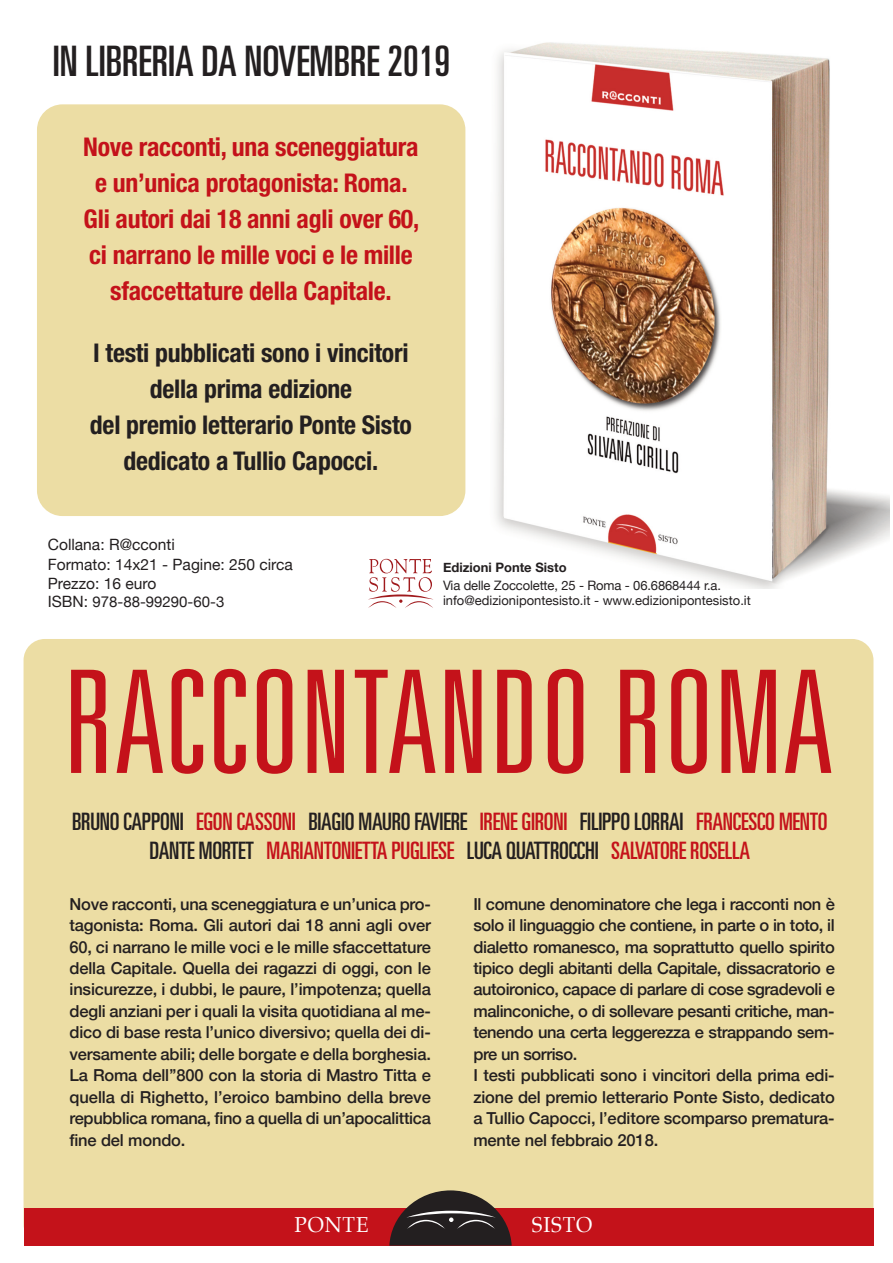
<style>
.page{position:relative;width:893px;height:1263px;background:#fff}
.page>*{position:absolute;margin:0;border:0;box-sizing:border-box;transform-origin:0 0}
.t1{font:300 ultra-condensed 142.95px "Univers";color:#c4121a;scale:1.07 1}
.t2{font:ultra-condensed 42px "Univers";color:#231f20}
.t3{font:700 condensed 25.8px/36px "Helvetica Neue";letter-spacing:-.01em;color:#c4121a;text-align:center}
.t4{font:700 condensed 25.8px/36px "Helvetica Neue";letter-spacing:-.01em;color:#231f20;text-align:center}
.t5{font:ultra-condensed 24px/28.8px "Univers";letter-spacing:-.01em;color:#c4121a;text-align:center}
.t6{font:21.6px "Palatino";letter-spacing:.04em;color:#fff;scale:.95 1}
.t7{font:500 16.5px/21.5px "Helvetica Neue";letter-spacing:-.025em;color:#231f20;text-align:justify}
.t8{font:15.6px/20.2px "Helvetica Neue";color:#231f20}
.t9{font:15px "Helvetica Neue";color:#231f20}
.t10{font:13.05px/15.3px "Helvetica Neue";letter-spacing:-.01em;color:#231f20}
.t11{font:700 13.05px "Helvetica Neue";color:#231f20}
.s1{font-size:15.6px}
.s2{color:#231f20}
</style>
<div class="page">
<img style="left:448px;top:42px;width:441px;height:547px">
<div style="left:24px;top:639px;width:849px;height:606px;background:#ecdda4;border-radius:21px"></div>
<div style="left:24px;top:1208px;width:849px;height:37px;background:#c4121a"></div>
<svg style="left:389px;top:1190px;width:123px;height:55px"></svg>
<div style="left:37px;top:104px;width:428px;height:412px;background:#ecdda4;border-radius:26px"></div>
<svg style="left:368px;top:559px;width:65px;height:49px"></svg>
<h2 class="t2" style="left:53px;top:45px;width:399px">IN LIBRERIA DA NOVEMBRE 2019</h2>
<h3 class="t3" style="left:83px;top:131px;width:337px">Nove racconti, una sceneggiatura e un’unica protagonista: Roma.<br>Gli autori dai 18 anni agli over 60, ci narrano le mille voci e le mille sfaccettature della Capitale.</h3>
<h3 class="t4" style="left:90px;top:337px;width:323px">I testi pubblicati sono i vincitori della prima edizione<br>del premio letterario Ponte Sisto dedicato a Tullio Capocci.</h3>
<p class="t8" style="left:48px;top:534px;width:247px">Collana: R@cconti<br>formato: 14x21 - pagine: 250 circa</p>
<p class="t8" style="left:48px;top:573px;width:110px">prezzo: 16 euro</p>
<p class="t9" style="left:48px;top:593px;width:178px"><span class="s1">isbn:</span> 978-88-99290-60-3</p>
<p class="t11" style="left:443px;top:559px;width:125px">Edizioni Ponte Sisto</p>
<p class="t10" style="left:443px;top:577px;width:309px">Via delle Zoccolette, 25 - Roma - 06.6868444 r.a. info@edizionipontesisto.it - www.edizionipontesisto.it</p>
<h1 class="t1" style="left:63px;top:670px;width:721px">RACCONTANDOROMA</h1>
<h3 class="t5" style="left:72px;top:809px;width:757px"><span class="s2">BRUNO CAPPONI</span> EGON CASSONI <span class="s2">BIAGIO MAURO FAVIERE</span> IRENE GIRONI <span class="s2">FILIPPO LORRAI</span> FRANCESCO MENTO<br><span class="s2">DANTE MORTET</span> MARIANTONIETTA PUGLIESE <span class="s2">LUCA QUATTROCCHI</span> SALVATORE ROSELLA</h3>
<p class="t7" style="left:69px;top:893px;width:363px">Nove racconti, una sceneggiatura e un’unica pro&shy;tagonista: Roma. Gli autori dai 18 anni agli over 60, ci narrano le mille voci e le mille sfaccettature della Capitale. Quella dei ragazzi di oggi, con le insicurezze, i dubbi, le paure, l’impotenza; quella degli anziani per i quali la visita quotidiana al me&shy;dico di base resta l’unico diversivo; quella dei di&shy;versamente abili; delle borgate e della borghesia.<br>La Roma dell’’800 con la storia di Mastro Titta e quella di Righetto, l’eroico bambino della breve repubblica romana, fino a quella di un’apocalittica fine del mondo.</p>
<p class="t7" style="left:473px;top:893px;width:363px;text-align:left">Il comune denominatore che lega i racconti non è solo il linguaggio che contiene, in parte o in toto, il dialetto romanesco, ma soprattutto quello spirito tipico degli abitanti della Capitale, dissacratorio e autoironico, capace di parlare di cose sgradevoli e malinconiche, o di sollevare pesanti critiche, man&shy;tenendo una certa leggerezza e strappando sem&shy;pre un sorriso.<br>I testi pubblicati sono i vincitori della prima edi&shy;zione del premio letterario Ponte Sisto, dedicato a Tullio Capocci, l’editore scomparso prematura&shy;mente nel febbraio 2018.</p>
<h3 class="t6" style="left:294px;top:1214px;width:80px">PONTE</h3>
<h3 class="t6" style="left:532px;top:1214px;width:65px">SISTO</h3>
</div>
